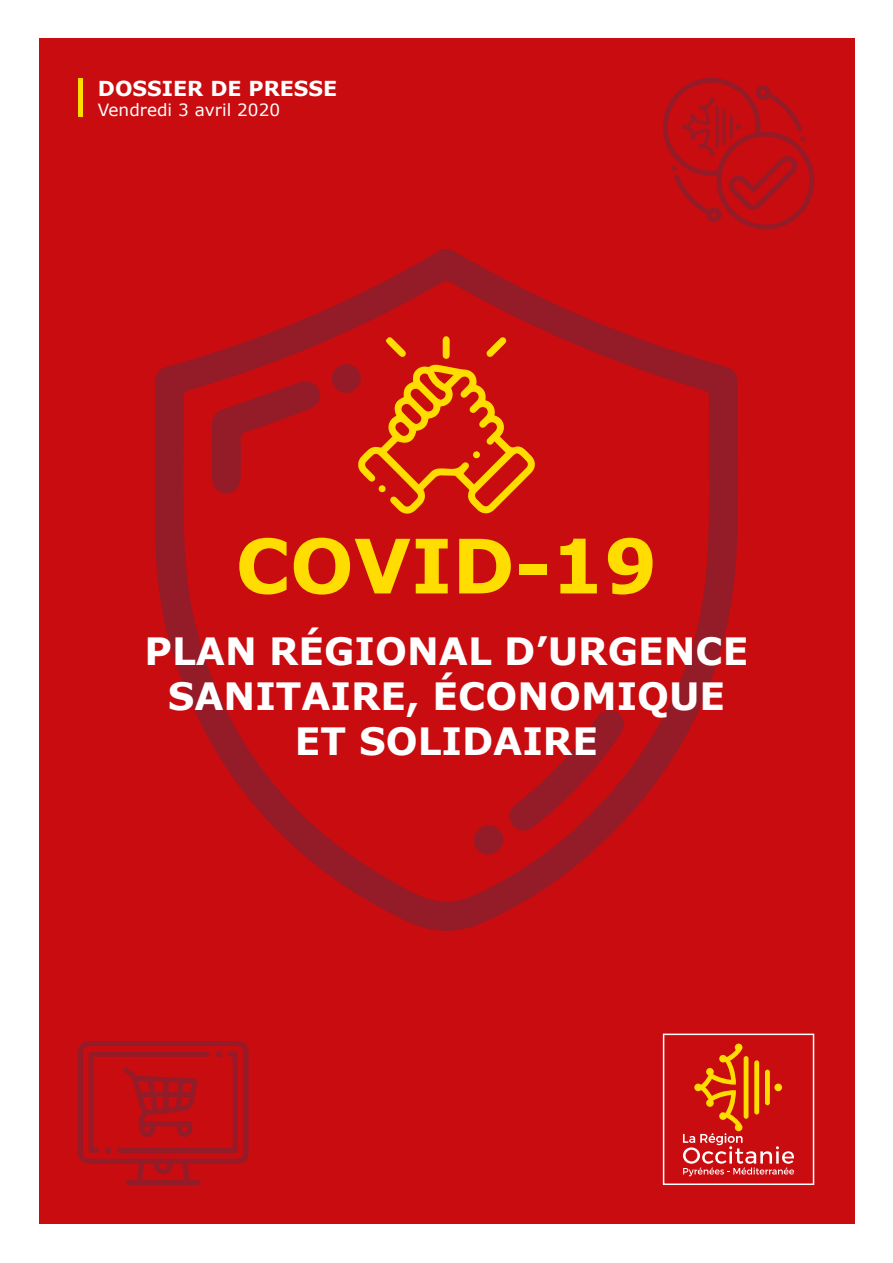
<style>
.page{position:relative;width:893px;height:1263px;background:#fff}
.page>*{position:absolute;margin:0;border:0;box-sizing:border-box;transform-origin:0 0}
.t1{font:700 75.15px "Verdana";color:#fd0}
.t2{font:700 37.5px/45px "Verdana";color:#fff;text-align:center}
.t3{font:700 20.7px "Verdana";color:#fff}
.t4{font:16.8px "Verdana";color:#fff}
</style>
<div class="page">
<div style="left:39px;top:39px;width:815px;height:1185px;background:#c90c0f"></div>
<hr style="left:78px;top:78px;width:4px;height:38px;background:#fd0">
<svg style="left:662px;top:1033px;width:153px;height:152px"></svg>
<svg style="left:663px;top:78px;width:152px;height:152px"></svg>
<svg style="left:78px;top:1041px;width:171px;height:144px"></svg>
<div style="left:105px;top:1147px;width:6px;height:7px;background:#941b28;border-radius:50%"></div>
<svg style="left:155px;top:249px;width:583px;height:682px"></svg>
<svg style="left:212px;top:379px;width:110px;height:114px"></svg>
<svg style="left:507px;top:709px;width:117px;height:123px"></svg>
<div style="left:474px;top:825px;width:29px;height:30px;background:#941b28;border-radius:50%"></div>
<div style="left:332px;top:364px;width:29px;height:29px;background:#941b28;border-radius:50%"></div>
<svg style="left:357px;top:336px;width:179px;height:179px"></svg>
<div style="left:379px;top:485px;width:7px;height:7px;background:#fd0;border-radius:50%"></div>
<div style="left:473px;top:451px;width:7px;height:7px;background:#fd0;border-radius:50%"></div>
<p class="t3" style="left:98px;top:75px;width:241px">DOSSIER DE PRESSE</p>
<p class="t4" style="left:98px;top:99px;width:184px">Vendredi 3 avril 2020</p>
<h1 class="t1" style="left:236px;top:517px;width:423px">COVID-19</h1>
<p class="t2" style="left:144px;top:629px;width:605px">PLAN RÉGIONAL D’URGENCE<br>SANITAIRE, ÉCONOMIQUE<br>ET SOLIDAIRE</p>
</div>
